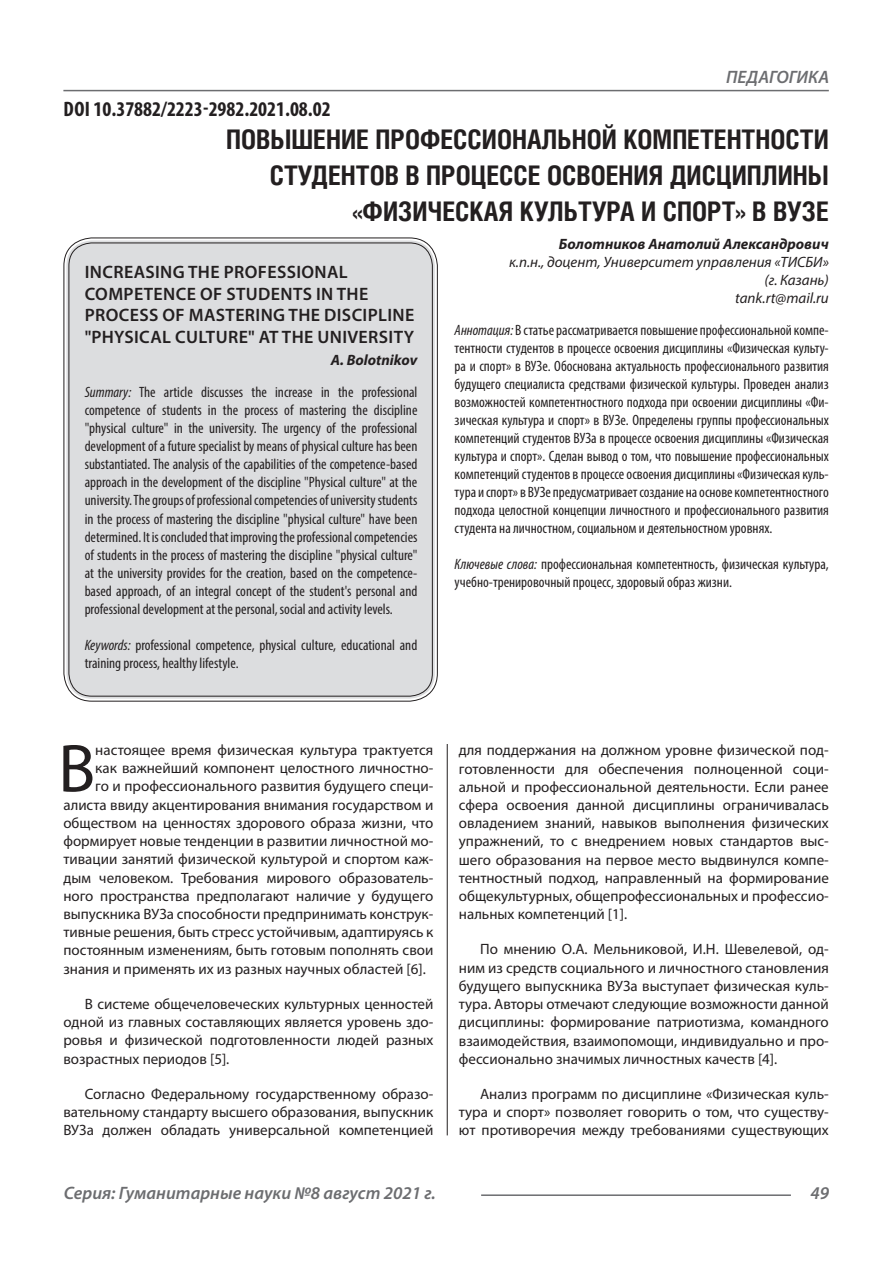
<style>
.page{position:relative;width:893px;height:1263px;background:#fff}
.page>*{position:absolute;margin:0;border:0;box-sizing:border-box;transform-origin:0 0}
.Статья_текст_первый{font:68.4px "Myriad Pro";color:#231f20}
.Статья_название{font:700 27px/36px "Helios Cond C";color:#231f20;text-align:right}
.ДОИ{font:700 condensed 21px "Myriad Pro";color:#231f20}
.Статья_название_англ{font:600 18px/21.6px "Myriad Pro";letter-spacing:.02em;color:#231f20}
.t1{font:italic 600 18px "Myriad Pro";color:#6c6d70}
.Статья_текст{font:15px/18.1px "Myriad Pro";color:#231f20;text-align:justify}
.Статья_аннотация_анг{font:condensed 15px/18px "Myriad Pro";color:#231f20;text-align:justify}
.Статья_аннотация_тек{font:condensed 15px/18px "Myriad Pro";color:#231f20;text-align:justify}
.Статья_текст_первый-2{font:15px "Myriad Pro";color:#231f20}
.Статья_автор_инфо{font:italic 15px/18px "Myriad Pro";color:#231f20;text-align:right}
.Статья_автор_инфо-2{font:italic 700 15px "Myriad Pro";color:#231f20}
.Статья_автор_англ{font:italic 700 15px "Myriad Pro";color:#231f20}
.s1{font-style:italic}
</style>
<div class="page">
<hr style="left:447px;top:128px;width:1px;height:1007px;background:#231f20">
<hr style="left:63px;top:90px;width:766px;height:1px;background:#6c6d70">
<hr style="left:481px;top:1194px;width:310px;height:2px;background:#6c6d70">
<div style="left:443px;top:128px;width:10px;height:616px;background:#fff"></div>
<div style="left:66px;top:240px;width:369px;height:459px;background:#dcdddf;border-radius:26px"></div>
<p class="t1" style="left:726px;top:66px;width:104px">ПЕДАГОГИКА</p>
<p class="Статья_название" style="left:226px;top:121px;width:604px">ПОВЫШЕНИЕ ПРОФЕССИОНАЛЬНОЙ КОМПЕТЕНТНОСТИ<br>СТУДЕНТОВ В ПРОЦЕССЕ ОСВОЕНИЯ ДИСЦИПЛИНЫ «ФИЗИЧЕСКАЯ КУЛЬТУРА И СПОРТ» В ВУЗЕ</p>
<p class="Статья_автор_инфо-2" style="left:559px;top:234px;width:271px">Болотников Анатолий Александрович</p>
<p class="Статья_автор_инфо" style="left:509px;top:252px;width:321px">к.п.н., доцент, Университет управления «ТИСБИ» (г. Казань)</p>
<p class="Статья_автор_инфо" style="left:735px;top:288px;width:95px">tank.rt@mail.ru</p>
<p class="Статья_аннотация_тек" style="left:455px;top:321px;width:376px"><span class="s1">Аннотация:</span> В статье рассматривается повышение профессиональной компе&shy;тентности студентов в процессе освоения дисциплины «Физическая культу&shy;ра и спорт» в ВУЗе. Обоснована актуальность профессионального развития будущего специалиста средствами физической культуры. Проведен анализ возможностей компетентностного подхода при освоении дисциплины «Фи&shy;зическая культура и спорт» в ВУЗе. Определены группы профессиональных компетенций студентов ВУЗа в процессе освоения дисциплины «Физическая культура и спорт». Сделан вывод о том, что повышение профессиональных компетенций студентов в процессе освоения дисциплины «Физическая куль&shy;тура и спорт» в ВУЗе предусматривает создание на основе компетентностного подхода целостной концепции личностного и профессионального развития студента на личностном, социальном и деятельностном уровнях.</p>
<p class="Статья_аннотация_тек" style="left:455px;top:555px;width:376px"><span class="s1">Ключевые слова:</span> профессиональная компетентность, физическая культура, учебно-тренировочный процесс, здоровый образ жизни.</p>
<p class="ДОИ" style="left:64px;top:96px;width:269px">DOI 10.37882/2223-2982.2021.08.02</p>
<p class="Статья_название_англ" style="left:85px;top:261px;width:331px">INCREASING THE PROFESSIONAL COMPETENCE OF STUDENTS IN THE PROCESS OF MASTERING THE DISCIPLINE "PHYSICAL CULTURE" AT THE UNIVERSITY</p>
<p class="Статья_автор_англ" style="left:331px;top:350px;width:88px">A. Bolotnikov</p>
<p class="Статья_аннотация_анг" style="left:85px;top:383px;width:334px"><span class="s1">Summary:</span> The article discusses the increase in the professional competence of students in the process of mastering the discipline "physical culture" in the university. The urgency of the professional development of a future specialist by means of physical culture has been substantiated. The analysis of the capabilities of the competence-based approach in the development of the discipline "Physical culture" at the university. The groups of professional competencies of university students in the process of mastering the discipline "physical culture" have been determined. It is concluded that improving the professional competencies of students in the process of mastering the discipline "physical culture" at the university provides for the creation, based on the competence&shy;based approach, of an integral concept of the student's personal and professional development at the personal, social and activity levels.</p>
<p class="Статья_аннотация_анг" style="left:85px;top:635px;width:334px"><span class="s1">Keywords:</span> professional competence, physical culture, educational and training process, healthy lifestyle.</p>
<p class="Статья_текст_первый" style="left:58px;top:726px;width:39px">В</p>
<p class="Статья_текст_первый-2" style="left:95px;top:741px;width:340px">настоящее время физическая культура трактуется</p>
<p class="Статья_текст_первый-2" style="left:95px;top:759px;width:340px">как важнейший компонент целостного личностно-</p>
<p class="Статья_текст_первый-2" style="left:95px;top:777px;width:340px">го и профессионального развития будущего специ-</p>
<p class="Статья_текст_первый-2" style="left:63px;top:795px;width:371px">алиста ввиду акцентирования внимания государством и</p>
<p class="Статья_текст_первый-2" style="left:63px;top:814px;width:371px">обществом на ценностях здорового образа жизни, что</p>
<p class="Статья_текст_первый-2" style="left:63px;top:832px;width:371px">формирует новые тенденции в развитии личностной мо-</p>
<p class="Статья_текст_первый-2" style="left:63px;top:850px;width:371px">тивации занятий физической культурой и спортом каж-</p>
<p class="Статья_текст_первый-2" style="left:63px;top:868px;width:371px">дым человеком. Требования мирового образователь-</p>
<p class="Статья_текст_первый-2" style="left:63px;top:886px;width:371px">ного пространства предполагают наличие у будущего</p>
<p class="Статья_текст_первый-2" style="left:63px;top:905px;width:371px">выпускника ВУЗа способности предпринимать конструк-</p>
<p class="Статья_текст_первый-2" style="left:63px;top:923px;width:371px">тивные решения, быть стресс устойчивым, адаптируясь к</p>
<p class="Статья_текст_первый-2" style="left:63px;top:941px;width:371px">постоянным изменениям, быть готовым пополнять свои</p>
<p class="Статья_текст_первый-2" style="left:63px;top:959px;width:364px">знания и применять их из разных научных областей [6].</p>
<p class="Статья_текст" style="left:63px;top:994px;width:371px;text-indent:21px">В системе общечеловеческих культурных ценностей одной из главных составляющих является уровень здо&shy;ровья и физической подготовленности людей разных возрастных периодов [5].</p>
<p class="Статья_текст" style="left:63px;top:1084px;width:371px;text-indent:21px">Согласно Федеральному государственному образо&shy;вательному стандарту высшего образования, выпускник ВУЗа должен обладать универсальной компетенцией</p>
<p class="Статья_текст" style="left:459px;top:741px;width:371px">для поддержания на должном уровне физической под&shy;готовленности для обеспечения полноценной соци&shy;альной и профессиональной деятельности. Если ранее сфера освоения данной дисциплины ограничивалась овладением знаний, навыков выполнения физических упражнений, то с внедрением новых стандартов выс&shy;шего образования на первое место выдвинулся компе&shy;тентностный подход, направленный на формирование общекультурных, общепрофессиональных и профессио&shy;нальных компетенций [1].</p>
<p class="Статья_текст" style="left:459px;top:940px;width:371px;text-indent:21px">По мнению О.А. Мельниковой, И.Н. Шевелевой, од&shy;ним из средств социального и личностного становления будущего выпускника ВУЗа выступает физическая куль&shy;тура. Авторы отмечают следующие возможности данной дисциплины: формирование патриотизма, командного взаимодействия, взаимопомощи, индивидуально и про&shy;фессионально значимых личностных качеств [4].</p>
<p class="Статья_текст" style="left:459px;top:1085px;width:371px;text-indent:21px">Анализ программ по дисциплине «Физическая куль&shy;тура и спорт» позволяет говорить о том, что существу&shy;ют противоречия между требованиями существующих</p>
<p class="t1" style="left:64px;top:1182px;width:373px">Серия: Гуманитарные науки №8 август 2021 г.</p>
<p class="t1" style="left:810px;top:1182px;width:20px">49</p>
</div>
